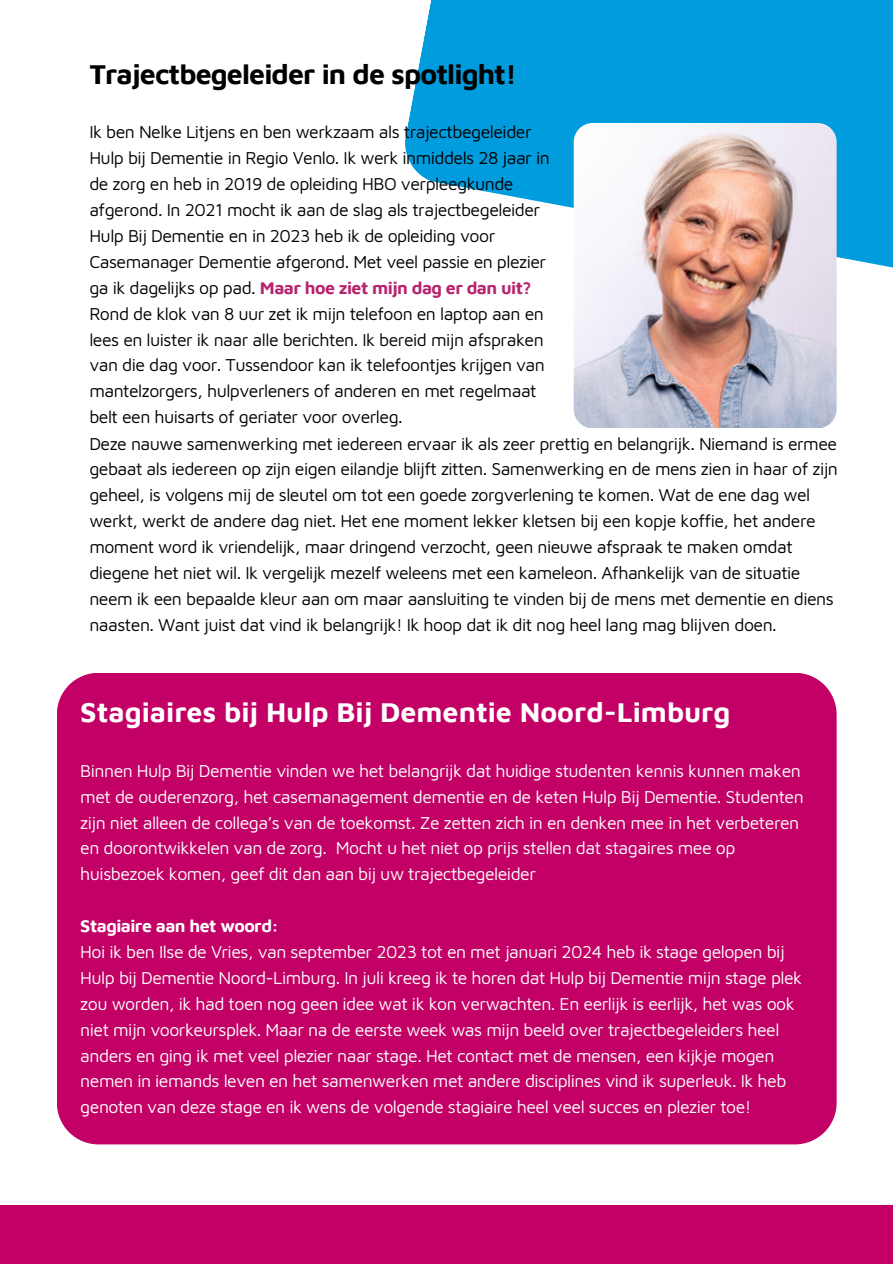
<style>
.page{position:relative;width:893px;height:1264px;background:#fff}
.page>*{position:absolute;margin:0;border:0;box-sizing:border-box;transform-origin:0 0}
.t1{font:700 28.5px "Maven Pro";color:#fff}
.t2{font:700 28.5px "Maven Pro";letter-spacing:-.03em;color:#000}
.t3{font:17.7px/25.8px "Maven Pro";letter-spacing:-.03em;color:#000}
.t4{font:17.7px/25.8px "Maven Pro";letter-spacing:-.03em;color:#fff}
.t5{font:700 17.7px "Maven Pro";letter-spacing:-.03em;color:#fff}
.s1{font-weight:700;color:#b7236e}
</style>
<div class="page">
<div style="left:0;top:1204px;width:892px;height:59px;background:#c20065"></div>
<svg style="left:405px;top:0;width:487px;height:285px;fill:#019cdd"></svg>
<img style="left:573px;top:123px;width:263px;height:305px;border-radius:19px">
<div style="left:57px;top:673px;width:779px;height:471px;background:#c20065"></div>
<p class="t2" style="left:89px;top:56px;width:429px">Trajectbegeleider in de spotlight!</p>
<p class="t3" style="left:89px;top:119px;width:462px">Ik ben Nelke Litjens en ben werkzaam als trajectbegeleider Hulp bij Dementie in Regio Venlo. Ik werk inmiddels 28 jaar in de zorg en heb in 2019 de opleiding HBO verpleegkunde afgerond. In 2021 mocht ik aan de slag als trajectbegeleider Hulp Bij Dementie en in 2023 heb ik de opleiding voor Casemanager Dementie afgerond. Met veel passie en plezier ga ik dagelijks op pad. <span class="s1">Maar hoe ziet mijn dag er dan uit?</span></p>
<p class="t3" style="left:89px;top:300px;width:457px">Rond de klok van 8 uur zet ik mijn telefoon en laptop aan en lees en luister ik naar alle berichten. Ik bereid mijn afspraken van die dag voor. Tussendoor kan ik telefoontjes krijgen van mantelzorgers, hulpverleners of anderen en met regelmaat belt een huisarts of geriater voor overleg.</p>
<p class="t3" style="left:89px;top:430px;width:750px">Deze nauwe samenwerking met iedereen ervaar ik als zeer prettig en belangrijk. Niemand is ermee gebaat als iedereen op zijn eigen eilandje blijft zitten. Samenwerking en de mens zien in haar of zijn geheel, is volgens mij de sleutel om tot een goede zorgverlening te komen. Wat de ene dag wel werkt, werkt de andere dag niet. Het ene moment lekker kletsen bij een kopje koffie, het andere moment word ik vriendelijk, maar dringend verzocht, geen nieuwe afspraak te maken omdat diegene het niet wil. Ik vergelijk mezelf weleens met een kameleon. Afhankelijk van de situatie neem ik een bepaalde kleur aan om maar aansluiting te vinden bij de mens met dementie en diens naasten. Want juist dat vind ik belangrijk! Ik hoop dat ik dit nog heel lang mag blijven doen.</p>
<h1 class="t1" style="left:80px;top:694px;width:651px">Stagiaires bij Hulp Bij Dementie Noord-Limburg</h1>
<p class="t4" style="left:80px;top:757px;width:725px">Binnen Hulp Bij Dementie vinden we het belangrijk dat huidige studenten kennis kunnen maken met de ouderenzorg, het casemanagement dementie en de keten Hulp Bij Dementie. Studenten zijn niet alleen de collega’s van de toekomst. Ze zetten zich in en denken mee in het verbeteren en doorontwikkelen van de zorg. Mocht u het niet op prijs stellen dat stagaires mee op huisbezoek komen, geef dit dan aan bij uw trajectbegeleider</p>
<p class="t5" style="left:80px;top:915px;width:200px">Stagiaire aan het woord:</p>
<p class="t4" style="left:80px;top:938px;width:723px">Hoi ik ben Ilse de Vries, van september 2023 tot en met januari 2024 heb ik stage gelopen bij Hulp bij Dementie Noord-Limburg. In juli kreeg ik te horen dat Hulp bij Dementie mijn stage plek zou worden, ik had toen nog geen idee wat ik kon verwachten. En eerlijk is eerlijk, het was ook niet mijn voorkeursplek. Maar na de eerste week was mijn beeld over trajectbegeleiders heel anders en ging ik met veel plezier naar stage. Het contact met de mensen, een kijkje mogen nemen in iemands leven en het samenwerken met andere disciplines vind ik superleuk. Ik heb genoten van deze stage en ik wens de volgende stagiaire heel veel succes en plezier toe!</p>
</div>
